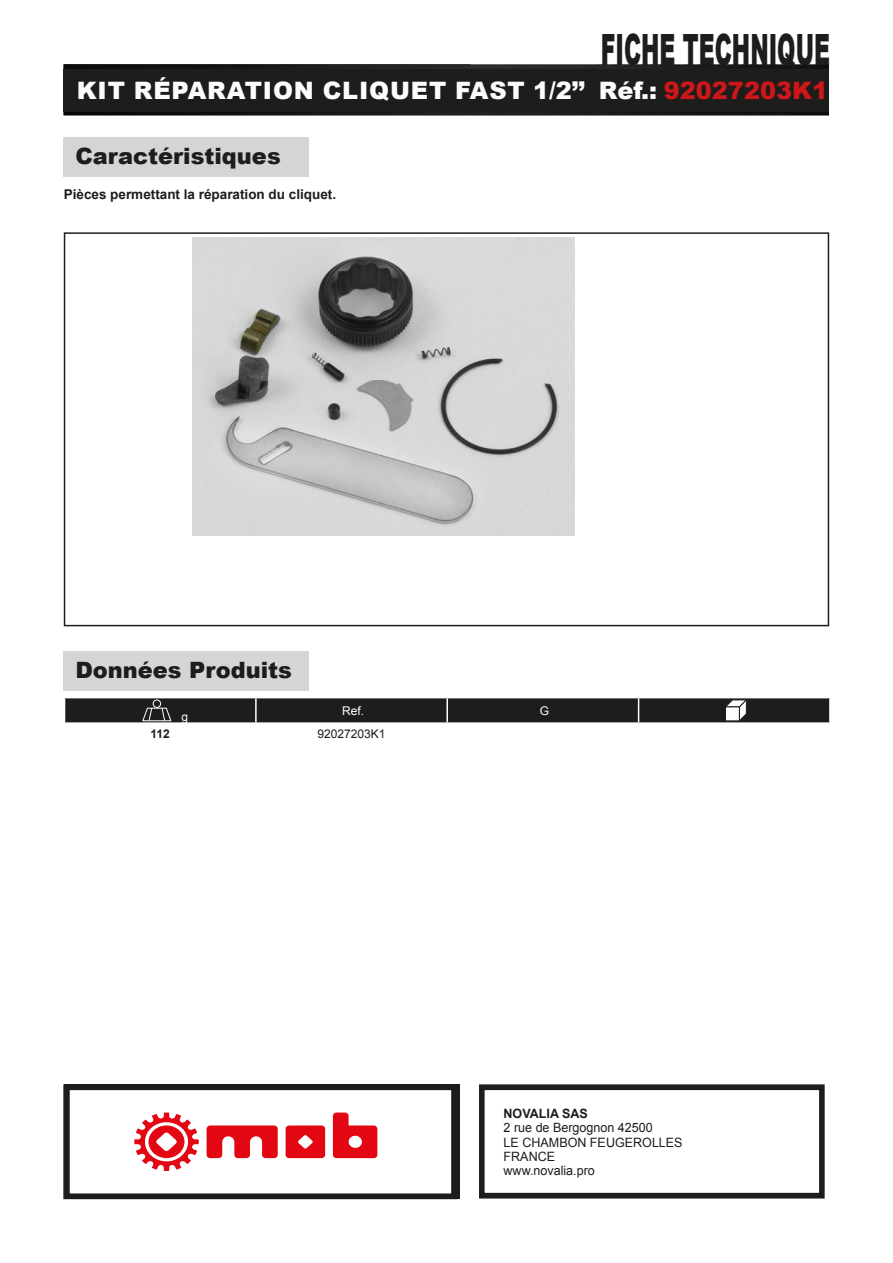
<style>
.page{position:relative;width:893px;height:1263px;background:#fff}
.page>*{position:absolute;margin:0;border:0;box-sizing:border-box;transform-origin:0 0}
.t1{font:900 43.2px "Arial";color:#1d1d1b;scale:.51 1}
.t2{font:900 24px "Arial";letter-spacing:.035em;color:#fcfcfc}
.t3{font:900 22.5px "Arial";color:#1d1d1b}
.t4{font:700 13.5px "Arial";color:#1d1d1b}
.t5{font:12.9px/14.2px "Arial";color:#1d1d1b}
.t6{font:700 12.9px "Arial";color:#1d1d1b}
.t7{font:12px "Arial";color:#1d1d1b}
.t8{font:12px "Arial";color:#fff}
.t9{font:700 12px "Arial";color:#1d1d1b}
.s1{color:#cd171a}
</style>
<div class="page">
<img style="left:64px;top:64px;width:765px;height:51px">
<div style="left:64px;top:69px;width:765px;height:43px;background:#1d1d1b"></div>
<div style="left:479px;top:1084px;width:346px;height:114px;border:6px solid #1d1d1b"></div>
<div style="left:64px;top:137px;width:245px;height:40px;background:#d5d5d5"></div>
<div style="left:64px;top:232px;width:765px;height:394px;border:2px solid #1d1d1b"></div>
<div style="left:64px;top:651px;width:245px;height:40px;background:#d5d5d5"></div>
<svg style="left:64px;top:698px;width:766px;height:25px;background:#2c2c2a"></svg>
<img style="left:193px;top:237px;width:381px;height:298px">
<div style="left:64px;top:1084px;width:393px;height:115px;border:6px solid #1d1d1b"></div>
<svg style="left:207px;top:1125px;width:71px;height:33px"></svg>
<svg style="left:286px;top:1125px;width:39px;height:33px"></svg>
<svg style="left:134px;top:1112px;width:65px;height:59px"></svg>
<svg style="left:333px;top:1112px;width:44px;height:46px"></svg>
<h1 class="t1" style="left:601px;top:18px;width:451px">FICHE TECHNIQUE</h1>
<h2 class="t2" style="left:77px;top:73px;width:753px">KIT RÉPARATION CLIQUET FAST 1/2’’ Réf.: <span class="s1">92027203K1</span></h2>
<h3 class="t3" style="left:75px;top:140px;width:207px">Caractéristiques</h3>
<p class="t4" style="left:64px;top:184px;width:274px">Pièces permettant la réparation du cliquet.</p>
<h3 class="t3" style="left:75px;top:654px;width:218px">Données Produits</h3>
<p class="t8" style="left:181px;top:708px;width:8px">g</p>
<p class="t8" style="left:342px;top:702px;width:24px">Ref.</p>
<p class="t8" style="left:540px;top:702px;width:11px">G</p>
<p class="t9" style="left:151px;top:725px;width:21px">112</p>
<p class="t7" style="left:317px;top:725px;width:70px">92027203K1</p>
<p class="t6" style="left:504px;top:1105px;width:86px">NOVALIA SAS</p>
<p class="t5" style="left:504px;top:1121px;width:181px">2 rue de Bergognon 42500<br>LE CHAMBON FEUGEROLLES<br>FRANCE<br>www.novalia.pro</p>
</div>
